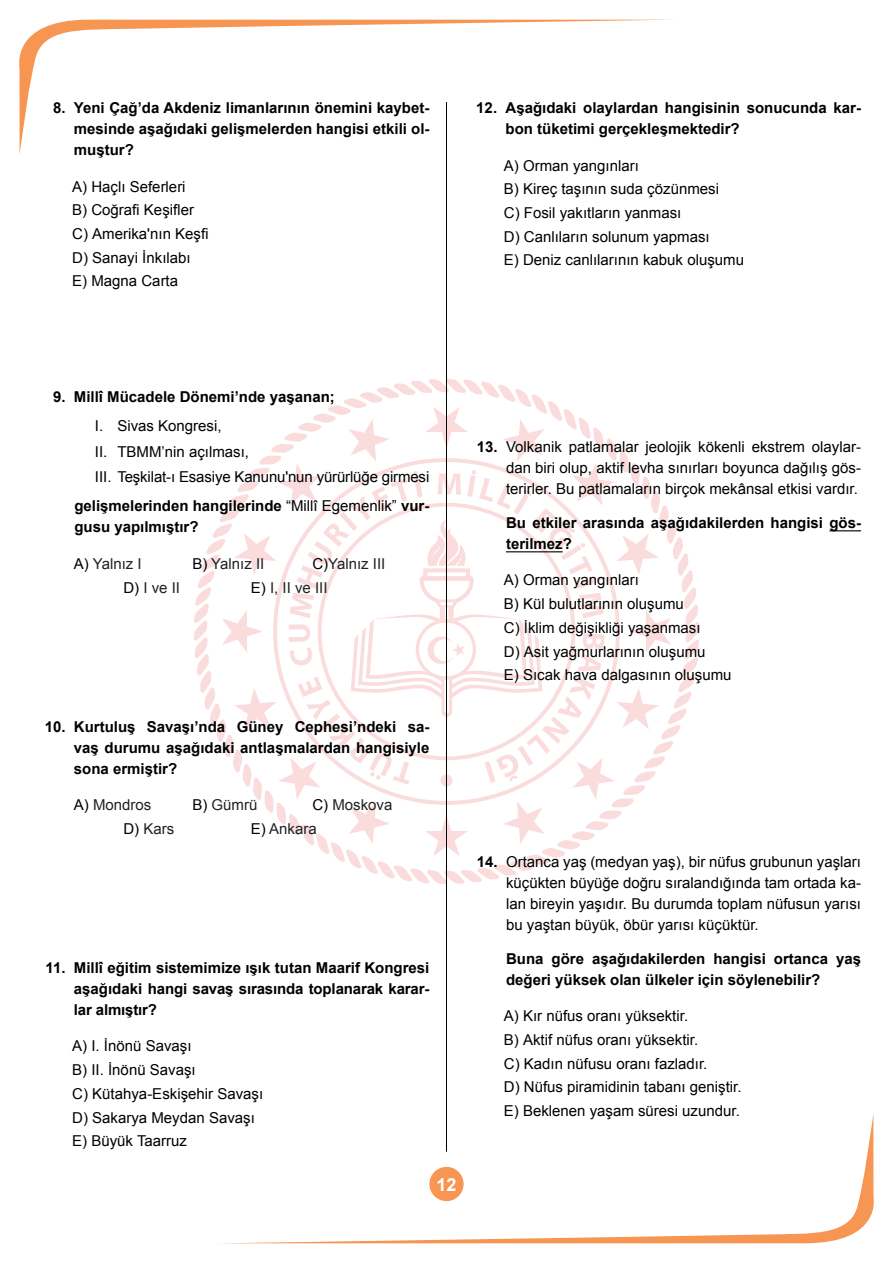
<style>
.page{position:relative;width:893px;height:1263px;background:#fff}
.page>*{position:absolute;margin:0;border:0;box-sizing:border-box;transform-origin:0 0}
.t1{font:700 18px "Arial";color:#fff}
.t2{font:15px/23.7px "Arial";color:#000}
.t3{font:700 15px/21px "Arial";color:#000}
.t4{font:15px "Arial";color:#202124}
.s1{font-weight:400}
.s2{color:#000}
.s3{font-weight:700}
</style>
<div class="page">
<svg style="left:187px;top:372px;width:519px;height:519px"></svg>
<svg style="left:19px;top:20px;width:632px;height:135px"></svg>
<svg style="left:243px;top:1114px;width:631px;height:129px"></svg>
<hr style="left:446px;top:102px;width:1px;height:1050px;background:#000">
<hr style="left:829px;top:530px;width:32px;height:1px;background:#000">
<hr style="left:506px;top:551px;width:57px;height:1px;background:#000">
<p class="t3" style="left:74px;top:98px;width:357px;text-align:justify;text-indent:-21px">8. Yeni Çağ’da Akdeniz limanlarının önemini kaybet&shy;mesinde aşağıdaki gelişmelerden hangisi etkili ol&shy;muştur?</p>
<p class="t2" style="left:72px;top:175px;width:138px">A) Haçlı Seferleri<br>B) Coğrafi Keşifler<br>C) Amerika'nın Keşfi<br>D) Sanayi İnkılabı<br>E) Magna Carta</p>
<p class="t3" style="left:505px;top:98px;width:357px;text-indent:-29px">12. Aşağıdaki olaylardan hangisinin sonucunda kar&shy;bon tüketimi gerçekleşmektedir?</p>
<p class="t2" style="left:504px;top:154px;width:242px">A) Orman yangınları<br>B) Kireç taşının suda çözünmesi<br>C) Fosil yakıtların yanması<br>D) Canlıların solunum yapması<br>E) Deniz canlılarının kabuk oluşumu</p>
<p class="t3" style="left:53px;top:386px;width:283px">9. Millî Mücadele Dönemi’nde yaşanan;</p>
<p class="t2" style="left:95px;top:414px;width:336px;line-height:25.2px">I. Sivas Kongresi,<br>II. TBMM’nin açılması,<br>III. Teşkilat-ı Esasiye Kanunu'nun yürürlüğe girmesi</p>
<p class="t3" style="left:74px;top:496px;width:357px">gelişmelerinden hangilerinde <span class="s1">“Millî Egemenlik”</span> vur&shy;gusu yapılmıştır?</p>
<p class="t4" style="left:74px;top:554px;width:69px"><span class="s2">A)</span> Yalnız I</p>
<p class="t4" style="left:192px;top:554px;width:73px"><span class="s2">B)</span> Yalnız II</p>
<p class="t4" style="left:312px;top:554px;width:75px"><span class="s2">C)</span>Yalnız III</p>
<p class="t4" style="left:123px;top:577px;width:58px"><span class="s2">D)</span> I ve II</p>
<p class="t4" style="left:251px;top:577px;width:78px"><span class="s2">E)</span> I, II ve III</p>
<p class="t3" style="left:74px;top:716px;width:357px;text-align:justify;text-indent:-29px">10. Kurtuluş Savaşı’nda Güney Cephesi’ndeki sa&shy;vaş durumu aşağıdaki antlaşmalardan hangisiyle sona ermiştir?</p>
<p class="t4" style="left:74px;top:795px;width:79px"><span class="s2">A)</span> Mondros</p>
<p class="t4" style="left:192px;top:795px;width:67px"><span class="s2">B)</span> Gümrü</p>
<p class="t4" style="left:312px;top:795px;width:82px"><span class="s2">C)</span> Moskova</p>
<p class="t4" style="left:123px;top:819px;width:52px"><span class="s2">D)</span> Kars</p>
<p class="t4" style="left:251px;top:819px;width:67px"><span class="s2">E)</span> Ankara</p>
<p class="t3" style="left:74px;top:958px;width:357px;text-align:justify;text-indent:-28px">11. Millî eğitim sistemimize ışık tutan Maarif Kongresi aşağıdaki hangi savaş sırasında toplanarak karar&shy;lar almıştır?</p>
<p class="t2" style="left:72px;top:1034px;width:192px">A) I. İnönü Savaşı<br>B) II. İnönü Savaşı<br>C) Kütahya-Eskişehir Savaşı<br>D) Sakarya Meydan Savaşı<br>E) Büyük Taarruz</p>
<p class="t1" style="left:437px;top:1172px;width:22px">12</p>
<p class="t2" style="left:506px;top:436px;width:357px;line-height:21px;text-align:justify;text-indent:-29px"><span class="s3">13.</span> Volkanik patlamalar jeolojik kökenli ekstrem olaylar&shy;dan biri olup, aktif levha sınırları boyunca dağılış gös&shy;terirler. Bu patlamaların birçok mekânsal etkisi vardır.</p>
<p class="t3" style="left:506px;top:512px;width:357px">Bu etkiler arasında aşağıdakilerden hangisi gös&shy;terilmez?</p>
<p class="t2" style="left:504px;top:568px;width:229px">A) Orman yangınları<br>B) Kül bulutlarının oluşumu<br>C) İklim değişikliği yaşanması<br>D) Asit yağmurlarının oluşumu<br>E) Sıcak hava dalgasının oluşumu</p>
<p class="t2" style="left:506px;top:851px;width:357px;line-height:21px;text-align:justify;text-indent:-29px"><span class="s3">14.</span> Ortanca yaş (medyan yaş), bir nüfus grubunun yaşları küçükten büyüğe doğru sıralandığında tam ortada ka&shy;lan bireyin yaşıdır. Bu durumda toplam nüfusun yarısı bu yaştan büyük, öbür yarısı küçüktür.</p>
<p class="t3" style="left:506px;top:948px;width:357px">Buna göre aşağıdakilerden hangisi ortanca yaş değeri yüksek olan ülkeler için söylenebilir?</p>
<p class="t2" style="left:504px;top:1004px;width:239px">A) Kır nüfus oranı yüksektir.<br>B) Aktif nüfus oranı yüksektir.<br>C) Kadın nüfusu oranı fazladır.<br>D) Nüfus piramidinin tabanı geniştir.<br>E) Beklenen yaşam süresi uzundur.</p>
</div>
